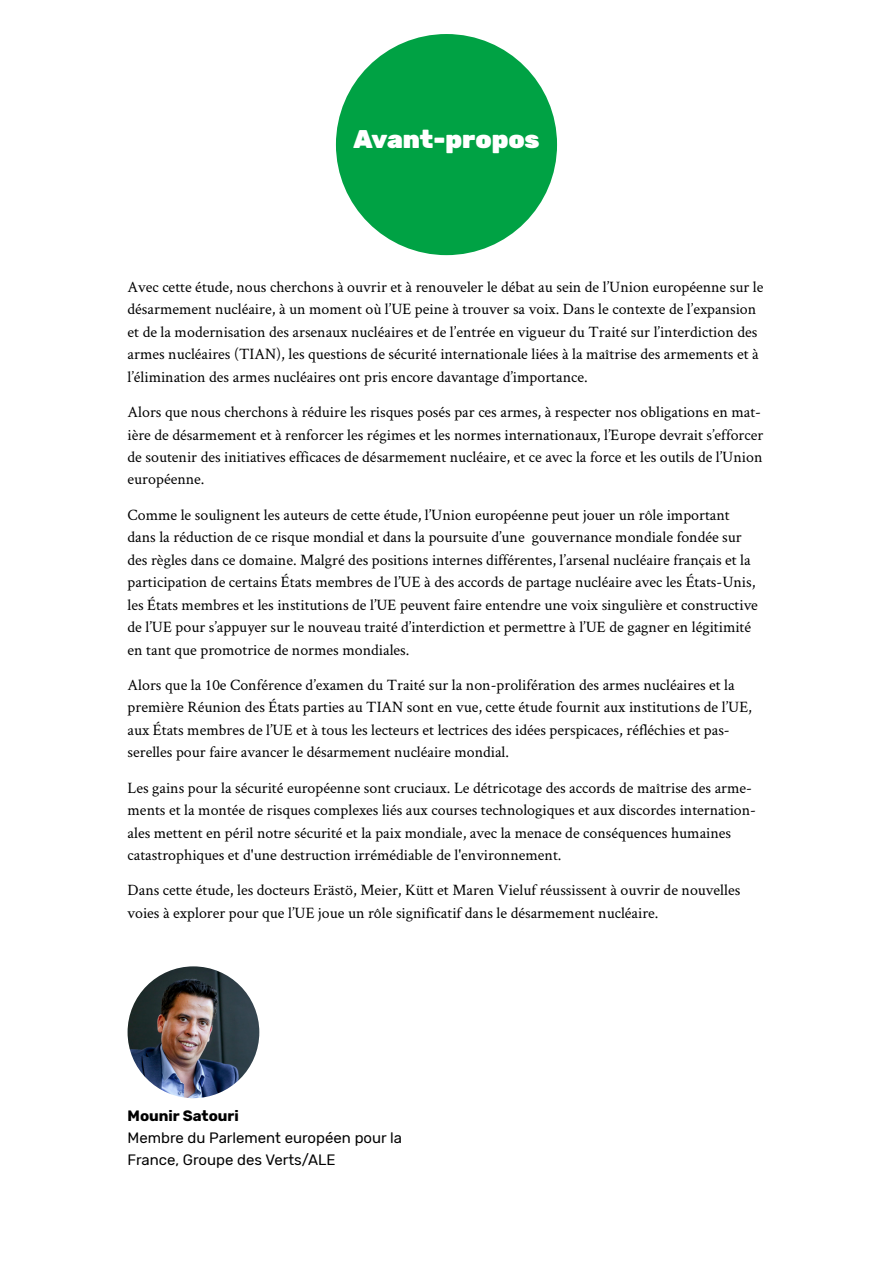
<style>
.page{position:relative;width:893px;height:1263px;background:#fff}
.page>*{position:absolute;margin:0;border:0;box-sizing:border-box;transform-origin:0 0}
.Chapter_name_Rubik_B{font:900 25.5px "Rubik";letter-spacing:-.005em;color:#fff}
.Crimson_Text_Reg_11{font:15.9px/22.5px "Crimson Text";color:#000}
.Crimson_Text_Reg_11-2{font:15px/22.5px "Rubik";color:#000}
.Crimson_Text_Reg_11-3{font:700 15px "Rubik";color:#000}
</style>
<div class="page">
<div style="left:336px;top:34px;width:221px;height:221px;background:#00a244;border-radius:50%"></div>
<img style="left:128px;top:966px;width:131px;height:132px;border-radius:66px">
<p class="Chapter_name_Rubik_B" style="left:353px;top:124px;width:188px">Avant-propos</p>
<p class="Crimson_Text_Reg_11" style="left:128px;top:275px;width:637px">Avec cette étude, nous cherchons à ouvrir et à renouveler le débat au sein de l’Union européenne sur le désarmement nucléaire, à un moment où l’UE peine à trouver sa voix. Dans le contexte de l’expansion et de la modernisation des arsenaux nucléaires et de l’entrée en vigueur du Traité sur l’interdiction des armes nucléaires (TIAN), les questions de sécurité internationale liées à la maîtrise des armements et à l’élimination des armes nucléaires ont pris encore davantage d’importance.</p>
<p class="Crimson_Text_Reg_11" style="left:128px;top:400px;width:637px">Alors que nous cherchons à réduire les risques posés par ces armes, à respecter nos obligations en mat&shy;ière de désarmement et à renforcer les régimes et les normes internationaux, l’Europe devrait s’efforcer de soutenir des initiatives efficaces de désarmement nucléaire, et ce avec la force et les outils de l’Union européenne.</p>
<p class="Crimson_Text_Reg_11" style="left:128px;top:503px;width:632px">Comme le soulignent les auteurs de cette étude, l’Union européenne peut jouer un rôle important dans la réduction de ce risque mondial et dans la poursuite d’une gouvernance mondiale fondée sur des règles dans ce domaine. Malgré des positions internes différentes, l’arsenal nucléaire français et la participation de certains États membres de l’UE à des accords de partage nucléaire avec les États-Unis, les États membres et les institutions de l’UE peuvent faire entendre une voix singulière et constructive de l’UE pour s’appuyer sur le nouveau traité d’interdiction et permettre à l’UE de gagner en légitimité en tant que promotrice de normes mondiales.</p>
<p class="Crimson_Text_Reg_11" style="left:128px;top:673px;width:626px">Alors que la 10e Conférence d’examen du Traité sur la non-prolifération des armes nucléaires et la première Réunion des États parties au TIAN sont en vue, cette étude fournit aux institutions de l’UE, aux États membres de l’UE et à tous les lecteurs et lectrices des idées perspicaces, réfléchies et pas&shy;serelles pour faire avancer le désarmement nucléaire mondial.</p>
<p class="Crimson_Text_Reg_11" style="left:128px;top:776px;width:630px">Les gains pour la sécurité européenne sont cruciaux. Le détricotage des accords de maîtrise des arme&shy;ments et la montée de risques complexes liés aux courses technologiques et aux discordes internation&shy;ales mettent en péril notre sécurité et la paix mondiale, avec la menace de conséquences humaines catastrophiques et d'une destruction irrémédiable de l'environnement.</p>
<p class="Crimson_Text_Reg_11" style="left:128px;top:878px;width:614px">Dans cette étude, les docteurs Erästö, Meier, Kütt et Maren Vieluf réussissent à ouvrir de nouvelles voies à explorer pour que l’UE joue un rôle significatif dans le désarmement nucléaire.</p>
<p class="Crimson_Text_Reg_11-3" style="left:128px;top:1107px;width:113px">Mounir Satouri</p>
<p class="Crimson_Text_Reg_11-2" style="left:128px;top:1127px;width:276px">Membre du Parlement européen pour la<br>France, Groupe des Verts/ALE</p>
</div>
